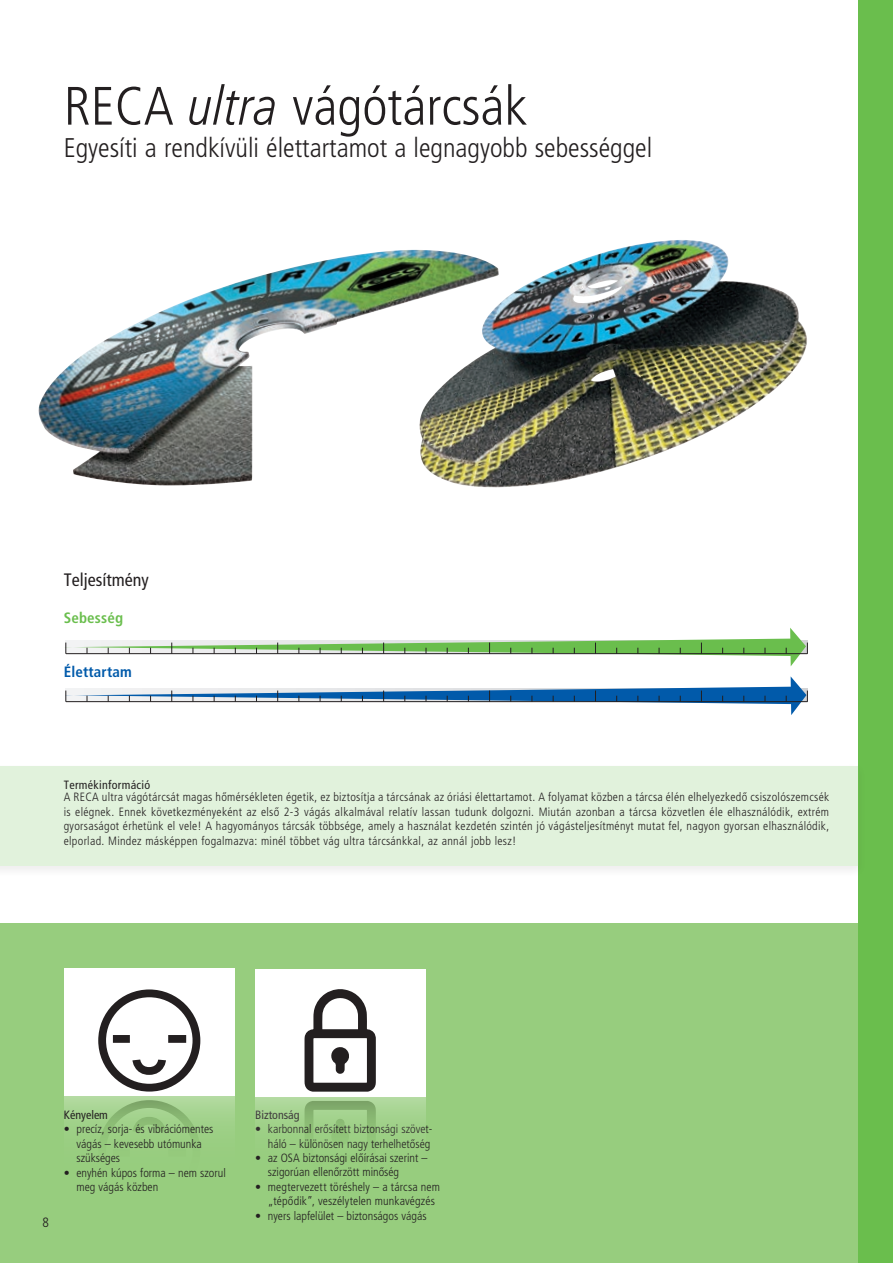
<style>
.page{position:relative;width:893px;height:1263px;background:#fff}
.page>*{position:absolute;margin:0;border:0;box-sizing:border-box;transform-origin:0 0}
.t1{font:300 condensed 54px "Frutiger LT Pro";color:#231f20}
.t2{font:300 condensed 27px "Frutiger LT Pro";color:#231f20}
.t3{font:condensed 18px "Frutiger LT Pro";color:#231f20}
.t4{font:700 condensed 15px "Frutiger LT Pro";letter-spacing:.01em;color:#015aaa}
.t5{font:700 condensed 15px "Frutiger LT Pro";letter-spacing:.01em;color:#6abe4d}
.t6{font:300 condensed 13.5px "Frutiger LT Pro";color:#231f20}
.t7{font:300 condensed 12px/14.4px "Frutiger LT Pro";color:#231f20}
.t8{font:condensed 12px "Frutiger LT Pro";letter-spacing:.015em;color:#231f20}
.s1{font-style:italic}
</style>
<div class="page">
<div style="left:0;top:923px;width:893px;height:340px;background:#97cd7e"></div>
<div style="left:859px;top:0;width:34px;height:1263px;background:#6abe4d"></div>
<img style="left:416px;top:240px;width:391px;height:248px">
<img style="left:39px;top:250px;width:460px;height:235px">
<svg style="left:65px;top:628px;width:743px;height:38px"></svg>
<hr style="left:66px;top:653px;width:741px;height:1px;background:#231f20">
<svg style="left:65px;top:676px;width:743px;height:39px"></svg>
<hr style="left:66px;top:701px;width:741px;height:1px;background:#231f20">
<div style="left:0;top:762px;width:867px;height:116px;background:#231f20;opacity:.4"></div>
<div style="left:0;top:766px;width:859px;height:100px;background:#e1f2dc"></div>
<div style="left:64px;top:1096px;width:170px;height:127px;background:linear-gradient(to bottom,#a6d491,#91ca77)"></div>
<div style="left:64px;top:968px;width:170px;height:128px;background:#fff"></div>
<svg style="left:94px;top:989px;width:110px;height:217px"></svg>
<svg style="left:255px;top:1096px;width:170px;height:29px;fill:#aad695"></svg>
<svg style="left:304px;top:1101px;width:72px;height:32px"></svg>
<div style="left:255px;top:969px;width:170px;height:127px;background:#fff"></div>
<svg style="left:304px;top:989px;width:72px;height:103px"></svg>
<h1 class="t1" style="left:64px;top:75px;width:465px">RECA <span class="s1">ultra</span> vágótárcsák</h1>
<h2 class="t2" style="left:64px;top:132px;width:590px">Egyesíti a rendkívüli élettartamot a legnagyobb sebességgel</h2>
<h3 class="t3" style="left:64px;top:569px;width:86px">Teljesítmény</h3>
<p class="t5" style="left:64px;top:609px;width:61px">Sebesség</p>
<p class="t4" style="left:64px;top:663px;width:70px">Élettartam</p>
<p class="t8" style="left:64px;top:777px;width:88px">Termékinformáció</p>
<p class="t7" style="left:64px;top:790px;width:767px;text-align:justify">A RECA ultra vágótárcsát magas hőmérsékleten égetik, ez biztosítja a tárcsának az óriási élettartamot. A folyamat közben a tárcsa élén elhelyezkedő csiszolószemcsék is elégnek. Ennek következményeként az első 2-3 vágás alkalmával relatív lassan tudunk dolgozni. Miután azonban a tárcsa közvetlen éle elhasználódik, extrém gyorsaságot érhetünk el vele! A hagyományos tárcsák többsége, amely a használat kezdetén szintén jó vágásteljesítményt mutat fel, nagyon gyorsan elhasználódik, elporlad. Mindez másképpen fogalmazva: minél többet vág ultra tárcsánkkal, az annál jobb lesz!</p>
<p class="t6" style="left:43px;top:1214px;width:8px">8</p>
<p class="t8" style="left:64px;top:1108px;width:46px">Kényelem</p>
<p class="t7" style="left:77px;top:1122px;width:138px;text-indent:-13px">• precíz, sorja- és vibrációmentes vágás – kevesebb utómunka szükséges</p>
<p class="t7" style="left:77px;top:1165px;width:151px;text-indent:-13px">• enyhén kúpos forma – nem szorul meg vágás közben</p>
<p class="t8" style="left:255px;top:1107px;width:46px">Biztonság</p>
<p class="t7" style="left:255px;top:1122px;width:178px;text-align:right">• karbonnal erősített biztonsági szövet&shy;háló – különösen nagy terhelhetőség</p>
<p class="t7" style="left:268px;top:1151px;width:161px;text-indent:-13px">• az OSA biztonsági előírásai szerint – szigorúan ellenőrzött minőség</p>
<p class="t7" style="left:268px;top:1179px;width:174px;text-indent:-13px">• megtervezett töréshely – a tárcsa nem „tépődik”, veszélytelen munkavégzés</p>
<p class="t7" style="left:255px;top:1208px;width:173px">• nyers lapfelület – biztonságos vágás</p>
</div>
